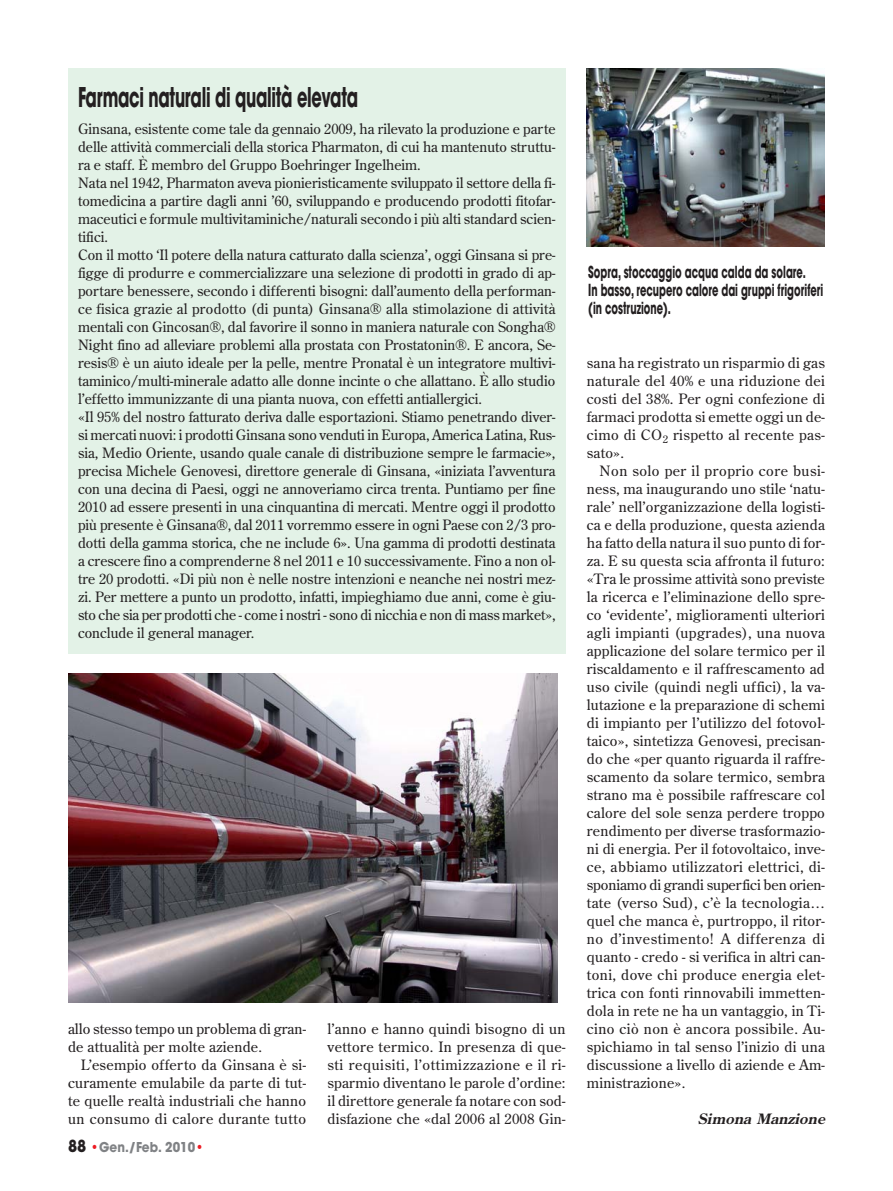
<style>
.page{position:relative;width:893px;height:1191px;background:#fff}
.page>*{position:absolute;margin:0;border:0;box-sizing:border-box;transform-origin:0 0}
.t1{font:700 27px "Avant Garde";letter-spacing:-.02em;color:#231f20;scale:.6 1}
.t2{font:700 16.5px/18px "Avant Garde";color:#231f20;scale:.6 1}
.t3{font:14.25px/18px "Century Old Style";color:#231f20;text-align:justify}
.t4{font:italic 700 14.25px "Century Old Style";color:#231f20}
.t5{font:700 13.5px "Avant Garde";color:#808285;scale:.9 1}
.s1{font-size:16.5px;color:#231f20}
.s2{color:#ed1c24}
</style>
<div class="page">
<div style="left:68px;top:68px;width:498px;height:585px;background:#e3f2e7"></div>
<img style="left:587px;top:68px;width:238px;height:178px">
<img style="left:68px;top:674px;width:489px;height:328px">
<h1 class="t1" style="left:78px;top:87px;width:468px">Farmaci naturali di qualità elevata</h1>
<p class="t3" style="left:78px;top:121px;width:479px;text-align:left">Ginsana, esistente come tale da gennaio 2009, ha rilevato la produzione e parte delle attività commerciali della storica Pharmaton, di cui ha mantenuto struttu&shy;ra e staff. È membro del Gruppo Boehringer Ingelheim.<br>Nata nel 1942, Pharmaton aveva pionieristicamente sviluppato il settore della fi&shy;tomedicina a partire dagli anni ’60, sviluppando e producendo prodotti fitofar&shy;maceutici e formule multivitaminiche/naturali secondo i più alti standard scien&shy;tifici.<br>Con il motto ‘Il potere della natura catturato dalla scienza’, oggi Ginsana si pre&shy;figge di produrre e commercializzare una selezione di prodotti in grado di ap&shy;portare benessere, secondo i differenti bisogni: dall’aumento della performan&shy;ce fisica grazie al prodotto (di punta) Ginsana® alla stimolazione di attività mentali con Gincosan®, dal favorire il sonno in maniera naturale con Songha® Night fino ad alleviare problemi alla prostata con Prostatonin®. E ancora, Se&shy;resis® è un aiuto ideale per la pelle, mentre Pronatal è un integratore multivi&shy;taminico/multi-minerale adatto alle donne incinte o che allattano. È allo studio l’effetto immunizzante di una pianta nuova, con effetti antiallergici.<br>«Il 95% del nostro fatturato deriva dalle esportazioni. Stiamo penetrando diver&shy;si mercati nuovi: i prodotti Ginsana sono venduti in Europa, America Latina, Rus&shy;sia, Medio Oriente, usando quale canale di distribuzione sempre le farmacie», precisa Michele Genovesi, direttore generale di Ginsana, «iniziata l’avventura con una decina di Paesi, oggi ne annoveriamo circa trenta. Puntiamo per fine 2010 ad essere presenti in una cinquantina di mercati. Mentre oggi il prodotto più presente è Ginsana®, dal 2011 vorremmo essere in ogni Paese con 2/3 pro&shy;dotti della gamma storica, che ne include 6». Una gamma di prodotti destinata a crescere fino a comprenderne 8 nel 2011 e 10 successivamente. Fino a non ol&shy;tre 20 prodotti. «Di più non è nelle nostre intenzioni e neanche nei nostri mez&shy;zi. Per mettere a punto un prodotto, infatti, impieghiamo due anni, come è giu&shy;sto che sia per prodotti che - come i nostri - sono di nicchia e non di mass market», conclude il general manager.</p>
<p class="t3" style="left:68px;top:1021px;width:240px">allo stesso tempo un problema di gran&shy;de attualità per molte aziende.</p>
<p class="t3" style="left:68px;top:1057px;width:240px;text-indent:13px">L’esempio offerto da Ginsana è si&shy;curamente emulabile da parte di tut&shy;te quelle realtà industriali che hanno un consumo di calore durante tutto</p>
<p class="t5" style="left:68px;top:1142px;width:153px"><span class="s1">88</span> <span class="s2">•</span>Gen./Feb. 2010<span class="s2">•</span></p>
<p class="t3" style="left:327px;top:1021px;width:240px">l’anno e hanno quindi bisogno di un vettore termico. In presenza di que&shy;sti requisiti, l’ottimizzazione e il ri&shy;sparmio diventano le parole d’ordine: il direttore generale fa notare con sod&shy;disfazione che «dal 2006 al 2008 Gin-</p>
<p class="t2" style="left:588px;top:264px;width:393px">Sopra, stoccaggio acqua calda da solare.<br>In basso, recupero calore dai gruppi frigoriferi (in costruzione).</p>
<p class="t3" style="left:587px;top:355px;width:240px">sana ha registrato un risparmio di gas naturale del 40% e una riduzione dei costi del 38%. Per ogni confezione di farmaci prodotta si emette oggi un de&shy;cimo di CO<sub>2</sub> rispetto al recente pas&shy;sato».</p>
<p class="t3" style="left:587px;top:463px;width:240px;text-indent:13px">Non solo per il proprio core busi&shy;ness, ma inaugurando uno stile ‘natu&shy;rale’ nell’organizzazione della logisti&shy;ca e della produzione, questa azienda ha fatto della natura il suo punto di for&shy;za. E su questa scia affronta il futuro: «Tra le prossime attività sono previste la ricerca e l’eliminazione dello spre&shy;co ‘evidente’, miglioramenti ulteriori agli impianti (upgrades), una nuova applicazione del solare termico per il riscaldamento e il raffrescamento ad uso civile (quindi negli uffici), la va&shy;lutazione e la preparazione di schemi di impianto per l’utilizzo del fotovol&shy;taico», sintetizza Genovesi, precisan&shy;do che «per quanto riguarda il raffre&shy;scamento da solare termico, sembra strano ma è possibile raffrescare col calore del sole senza perdere troppo rendimento per diverse trasformazio&shy;ni di energia. Per il fotovoltaico, inve&shy;ce, abbiamo utilizzatori elettrici, di&shy;sponiamo di grandi superfici ben orien&shy;tate (verso Sud), c’è la tecnologia… quel che manca è, purtroppo, il ritor&shy;no d’investimento! A differenza di quanto - credo - si verifica in altri can&shy;toni, dove chi produce energia elet&shy;trica con fonti rinnovabili immetten&shy;dola in rete ne ha un vantaggio, in Ti&shy;cino ciò non è ancora possibile. Au&shy;spichiamo in tal senso l’inizio di una discussione a livello di aziende e Am&shy;ministrazione».</p>
<p class="t4" style="left:698px;top:1113px;width:132px">Simona Manzione</p>
</div>
